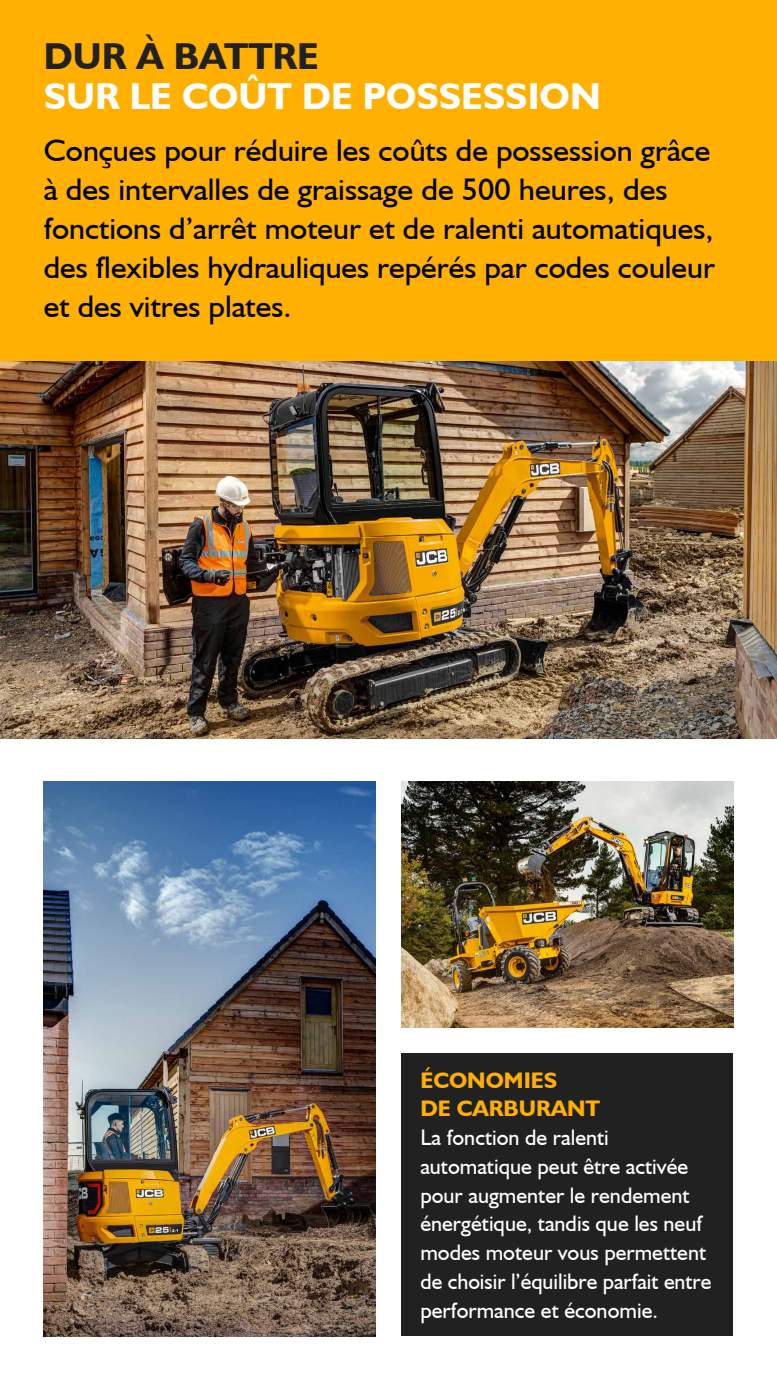
<style>
.page{position:relative;width:777px;height:1380px;background:#fff}
.page>*{position:absolute;margin:0;border:0;box-sizing:border-box;transform-origin:0 0}
.t1{font:700 37.5px "JCB Euro";color:#fff}
.t2{font:700 37.5px "JCB Euro";color:#212121}
.t3{font:31.25px/39.1px "JCB Euro Roman";color:#000}
.t4{font:22.5px/28.8px "JCB Euro Roman";color:#fff}
.t5{font:700 22.5px/28.8px "JCB Euro";color:#ffb000}
</style>
<div class="page">
<img style="left:0;top:361px;width:776px;height:377px">
<div style="left:0;top:0;width:776px;height:361px;background:#ffb000"></div>
<div style="left:401px;top:1053px;width:331px;height:283px;background:#212121"></div>
<img style="left:401px;top:782px;width:331px;height:245px">
<img style="left:44px;top:782px;width:331px;height:554px">
<p class="t2" style="left:44px;top:33px;width:276px">DUR À BATTRE</p>
<p class="t1" style="left:44px;top:73px;width:558px">SUR LE COÛT DE POSSESSION</p>
<p class="t3" style="left:44px;top:130px;width:672px">Conçues pour réduire les coûts de possession grâce à des intervalles de graissage de 500 heures, des fonctions d’arrêt moteur et de ralenti automatiques, des flexibles hydrauliques repérés par codes couleur et des vitres plates.</p>
<p class="t5" style="left:420px;top:1065px;width:181px">ÉCONOMIES<br>DE CARBURANT</p>
<p class="t4" style="left:420px;top:1123px;width:292px">La fonction de ralenti automatique peut être activée pour augmenter le rendement énergétique, tandis que les neuf modes moteur vous permettent de choisir l’équilibre parfait entre performance et économie.</p>
</div>
